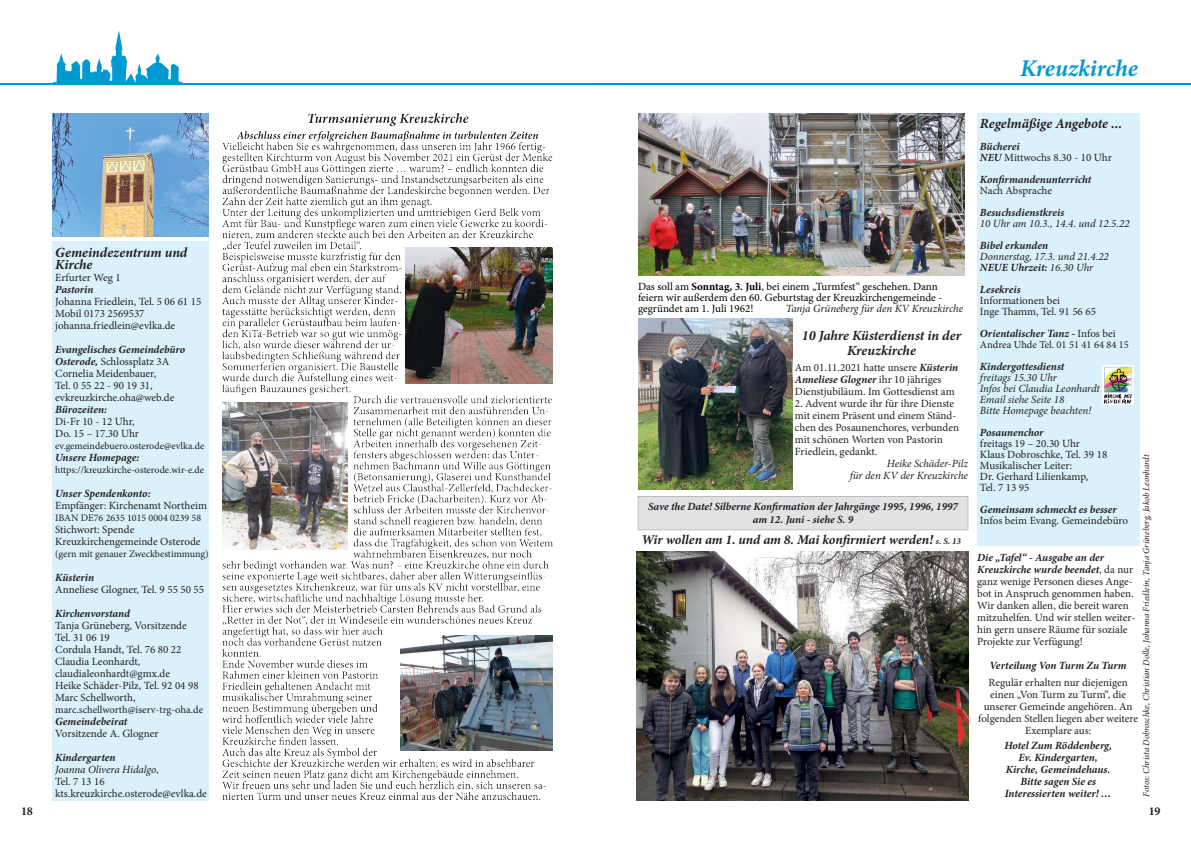
<style>
.page{position:relative;width:1191px;height:842px;background:#fff}
.page>*{position:absolute;margin:0;border:0;box-sizing:border-box;transform-origin:0 0}
.t1{font:italic 700 24px "Minion Pro";letter-spacing:-.005em;color:#009ad3}
.t2{font:italic 700 14px/12px "Minion Pro";letter-spacing:-.005em;color:#231f20}
.t3{font:italic 700 13.5px "Minion Pro";letter-spacing:-.005em;color:#231f20}
.t4{font:700 12px "Minion Pro";color:#231f20}
.t5{font:11px/12px "Minion Pro";color:#231f20}
.t6{font:italic 700 11px/12px "Minion Pro";letter-spacing:-.005em;color:#231f20;text-align:center}
.t7{font:italic 11px/11px "Minion Pro";letter-spacing:-.005em;color:#231f20}
.t8{font:11px/11px "Minion Pro";color:#000001}
.t9{font:10.5px "Minion Pro";letter-spacing:-.005em;color:#231f20}
.t10{font:10px "Minion Pro";color:#231f20}
.t11{font:italic 9px "Minion Pro";letter-spacing:-.01em;color:#231f20}
.s1{font-weight:700;font-style:italic}
.s2{font-style:italic}
.s3{font-weight:700}
.s4{font-size:9px}
.s5{font-weight:400;font-style:normal}
</style>
<div class="page">
<svg style="left:53px;top:30px;width:129px;height:53px"></svg>
<div style="left:52px;top:241px;width:157px;height:560px;background:#daf1fb"></div>
<hr style="left:0;top:83px;width:598px;height:2px;background:#009ad3">
<div style="left:977px;top:113px;width:162px;height:433px;background:#daf1fb"></div>
<img style="left:223px;top:114px;width:329px;height:685px">
<img style="left:405px;top:247px;width:148px;height:137px">
<img style="left:53px;top:113px;width:156px;height:123px">
<img style="left:223px;top:403px;width:125px;height:146px">
<img style="left:400px;top:636px;width:153px;height:114px">
<div style="left:638px;top:496px;width:330px;height:34px;background:#e1e2e4"></div>
<img style="left:1102px;top:365px;width:32px;height:40px">
<hr style="left:595px;top:83px;width:596px;height:2px;background:#009ad3">
<img style="left:638px;top:319px;width:154px;height:170px">
<img style="left:638px;top:114px;width:326px;height:161px">
<img style="left:637px;top:552px;width:332px;height:249px">
<p class="t4" style="left:21px;top:806px;width:13px">18</p>
<p class="t2" style="left:55px;top:248px;width:134px">Gemeindezentrum und<br>Kirche</p>
<p class="t5" style="left:55px;top:272px;width:67px">Erfurter Weg 1</p>
<p class="t6" style="left:55px;top:284px;width:40px">Pastorin</p>
<p class="t5" style="left:55px;top:296px;width:148px">Johanna Friedlein, Tel. 5 06 61 15<br>Mobil 0173 2569537 johanna.friedlein@evlka.de</p>
<p class="t5" style="left:55px;top:344px;width:131px"><span class="s1">Evangelisches Gemeindebüro<br>Osterode,</span> Schlossplatz 3A<br>Cornelia Meidenbauer,<br>Tel. 0 55 22 - 90 19 31, evkreuzkirche.oha@web.de</p>
<p class="t6" style="left:55px;top:404px;width:53px">Bürozeiten:</p>
<p class="t5" style="left:55px;top:416px;width:85px">Di-Fr 10 - 12 Uhr,<br>Do. 15 – 17.30 Uhr</p>
<p class="t10" style="left:55px;top:442px;width:151px">ev.gemeindebuero.osterode@evlka.de</p>
<p class="t6" style="left:55px;top:452px;width:86px">Unsere Homepage:</p>
<p class="t10" style="left:55px;top:466px;width:150px">https://kreuzkirche-osterode.wir-e.de</p>
<p class="t6" style="left:55px;top:488px;width:97px">Unser Spendenkonto:</p>
<p class="t5" style="left:55px;top:500px;width:153px">Empfänger: Kirchenamt Northeim</p>
<p class="t10" style="left:55px;top:514px;width:147px">IBAN DE76 2635 1015 0004 0239 58</p>
<p class="t5" style="left:55px;top:524px;width:147px">Stichwort: Spende<br>Kreuzkirchengemeinde Osterode</p>
<p class="t10" style="left:55px;top:550px;width:155px">(gern mit genauer Zweckbestimmung)</p>
<p class="t6" style="left:55px;top:572px;width:40px">Küsterin</p>
<p class="t5" style="left:55px;top:584px;width:150px">Anneliese Glogner, Tel. 9 55 50 55</p>
<p class="t6" style="left:55px;top:608px;width:76px">Kirchenvorstand</p>
<p class="t5" style="left:55px;top:620px;width:145px">Tanja Grüneberg, Vorsitzende<br>Tel. 31 06 19<br>Cordula Handt, Tel. 76 80 22<br>Claudia Leonhardt, claudialeonhardt@gmx.de<br>Heike Schäder-Pilz, Tel. 92 04 98<br>Marc Schellworth,</p>
<p class="t9" style="left:55px;top:705px;width:149px">marc.schellworth@iserv-trg-oha.de</p>
<p class="t6" style="left:55px;top:716px;width:74px">Gemeindebeirat</p>
<p class="t5" style="left:55px;top:728px;width:105px">Vorsitzende A. Glogner</p>
<p class="t5" style="left:55px;top:752px;width:153px"><span class="s1">Kindergarten<br></span><span class="s2">Joanna Olivera Hidalgo</span>,<br>Tel. 7 13 16 kts.kreuzkirche.osterode@evlka.de</p>
<h1 class="t1" style="left:1020px;top:59px;width:119px">Kreuzkirche</h1>
<p class="t8" style="left:638px;top:281px;width:306px">Das soll am <span class="s3">Sonntag, 3. Juli</span>, bei einem „Turmfest“ geschehen. Dann feiern wir außerdem den 60. Geburtstag der Kreuzkirchengemeinde - gegründet am 1. Juli 1962!</p>
<p class="t7" style="left:786px;top:303px;width:179px">Tanja Grüneberg für den KV Kreuzkirche</p>
<p class="t2" style="left:802px;top:330px;width:161px;line-height:15px;text-align:center">10 Jahre Küsterdienst in der<br>Kreuzkirche</p>
<p class="t5" style="left:795px;top:363px;width:165px">Am 01.11.2021 hatte unsere <span class="s1">Küsterin<br>Anneliese Glogner</span> ihr 10 jähriges<br>Dienstjubiläum. Im Gottesdienst am</p>
<p class="t5" style="left:795px;top:399px;width:166px">2. Advent wurde ihr für ihre Dienste mit einem Präsent und einem Ständ‐ chen des Posaunenchores, verbunden mit schönen Worten von Pastorin<br>Friedlein, gedankt.</p>
<p class="t7" style="left:850px;top:459px;width:120px;line-height:12px;text-align:right">Heike Schäder-Pilz<br>für den KV der Kreuzkirche</p>
<p class="t6" style="left:648px;top:501px;width:311px;line-height:13px">Save the Date! Silberne Konfirmation der Jahrgänge 1995, 1996, 1997 am 12. Juni - siehe S. 9</p>
<p class="t3" style="left:641px;top:535px;width:321px">Wir wollen am 1. und am 8. Mai konfirmiert werden! <span class="s4">s. S. 13</span></p>
<p class="t2" style="left:980px;top:119px;width:144px">Regelmäßige Angebote ...</p>
<p class="t5" style="left:980px;top:142px;width:133px;line-height:11px"><span class="s1">Bücherei<br>NEU</span> Mittwochs 8.30 - 10 Uhr</p>
<p class="t6" style="left:980px;top:175px;width:113px">Konfirmandenunterricht</p>
<p class="t5" style="left:980px;top:186px;width:74px">Nach Absprache</p>
<p class="t6" style="left:980px;top:208px;width:86px">Besuchsdienstkreis</p>
<p class="t7" style="left:980px;top:219px;width:151px">10 Uhr am 10.3., 14.4. und 12.5.22</p>
<p class="t6" style="left:980px;top:241px;width:70px">Bibel erkunden</p>
<p class="t7" style="left:980px;top:252px;width:130px">Donnerstag, 17.3. und 21.4.22<br><span class="s3">NEUE Uhrzeit:</span> 16.30 Uhr</p>
<p class="t6" style="left:980px;top:285px;width:42px">Lesekreis</p>
<p class="t5" style="left:980px;top:296px;width:117px;line-height:11px">Informationen bei<br>Inge Thamm, Tel. 91 56 65</p>
<p class="t6" style="left:980px;top:329px;width:137px">Orientalischer Tanz - <span class="s5">Infos bei</span></p>
<p class="t9" style="left:980px;top:341px;width:151px">Andrea Uhde Tel. 01 51 41 64 84 15</p>
<p class="t6" style="left:980px;top:362px;width:86px">Kindergottesdienst</p>
<p class="t7" style="left:980px;top:373px;width:121px">freitags 15.30 Uhr<br>Infos bei Claudia Leonhardt<br>Email siehe Seite 18<br>Bitte Homepage beachten!</p>
<p class="t6" style="left:980px;top:428px;width:65px">Posaunenchor</p>
<p class="t5" style="left:980px;top:439px;width:129px;line-height:11px">freitags 19 – 20.30 Uhr<br>Klaus Dobroschke, Tel. 39 18<br>Musikalischer Leiter:<br>Dr. Gerhard Lilienkamp,<br>Tel. 7 13 95</p>
<p class="t6" style="left:980px;top:505px;width:138px">Gemeinsam schmeckt es besser</p>
<p class="t5" style="left:980px;top:516px;width:150px">Infos beim Evang. Gemeindebüro</p>
<p class="t11" style="left:1142px;top:797px;width:344px;rotate:-90deg">Fotos: Christa Dobroschke, Christian Dolle, Johanna Friedlein, Tanja Grüneberg, Jakob Leonhardt</p>
<p class="t5" style="left:977px;top:553px;width:160px"><span class="s1">Die „Tafel“ - Ausgabe an der<br>Kreuzkirche wurde beendet</span>, da nur ganz wenige Personen dieses Ange‐ bot in Anspruch genommen haben.<br>Wir danken allen, die bereit waren mitzuhelfen. Und wir stellen weiter‐ hin gern unsere Räume für soziale<br>Projekte zur Verfügung!</p>
<p class="t6" style="left:989px;top:660px;width:139px">Verteilung Von Turm Zu Turm</p>
<p class="t5" style="left:978px;top:677px;width:161px;text-align:center">Regulär erhalten nur diejenigen einen „Von Turm zu Turm“, die unserer Gemeinde angehören. An folgenden Stellen liegen aber weitere<br>Exemplare aus:</p>
<p class="t6" style="left:1004px;top:740px;width:109px">Hotel Zum Röddenberg,<br>Ev. Kindergarten,<br>Kirche, Gemeindehaus.<br>Bitte sagen Sie es<br>Interessierten weiter! …</p>
<p class="t4" style="left:1148px;top:806px;width:13px">19</p>
</div>
